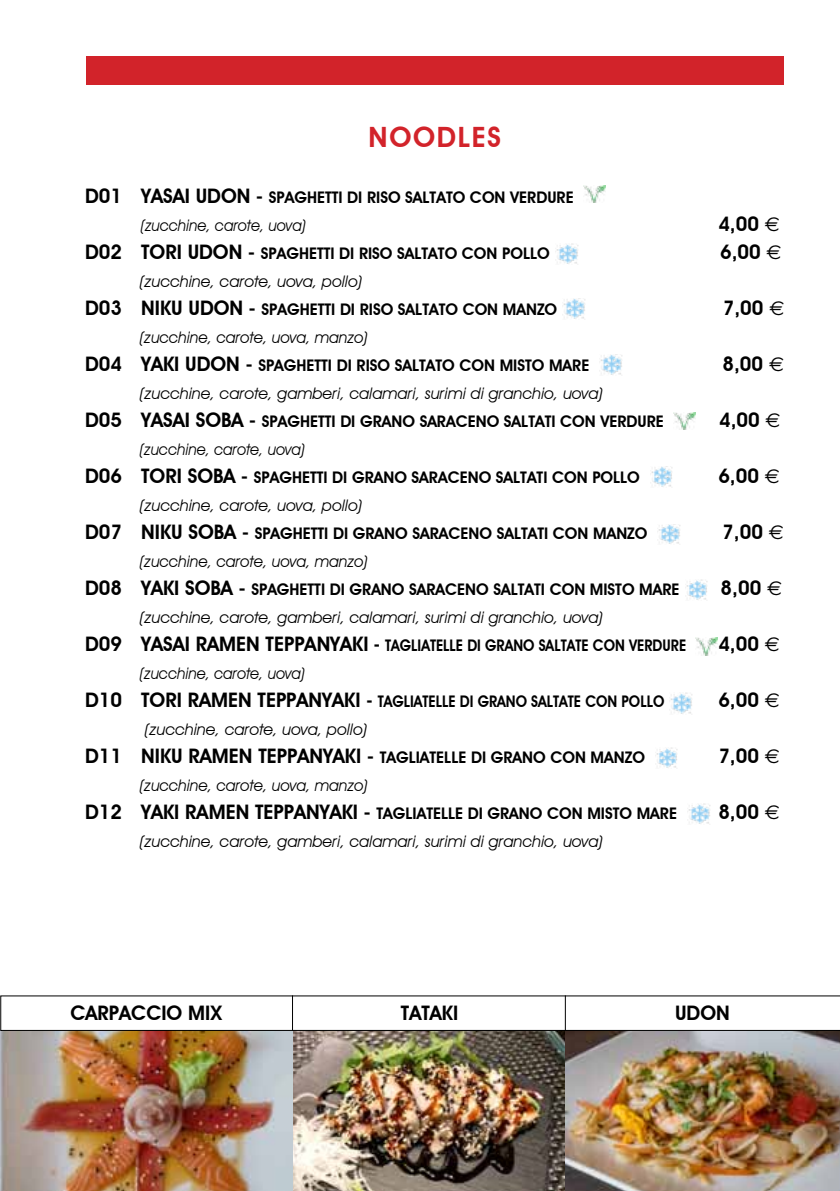
<style>
.page{position:relative;width:840px;height:1191px;background:#fff}
.page>*{position:absolute;margin:0;border:0;box-sizing:border-box;transform-origin:0 0}
.t1{font:600 28px "Avant Garde IT Cby BT";letter-spacing:.06em;color:#d2232a}
.t2{font:600 20px "Avant Garde IT Cby BT";color:#000}
.t3{font:600 16px/28px "Avant Garde IT Cby BT";color:#000}
.t4{font:italic 16px/28px "Avant Garde IT Cby BT";color:#000}
.t5{font:600 16px/28px "Avant Garde IT Cby BT";color:#000;scale:.9 1}
.s1{font-size:20px}
.s2{font-weight:400;font-style:italic}
.s3{font-family:"Euro Sans";font-weight:400}
.s4{font-weight:600;font-style:normal;font-size:20px}
.s5{font-weight:600;font-style:normal}
</style>
<div class="page">
<img style="left:583px;top:186px;width:22px;height:17px">
<img style="left:555px;top:243px;width:23px;height:21px">
<img style="left:562px;top:299px;width:23px;height:20px">
<img style="left:599px;top:354px;width:23px;height:21px">
<img style="left:673px;top:412px;width:22px;height:18px">
<img style="left:650px;top:466px;width:23px;height:21px">
<img style="left:657px;top:524px;width:24px;height:20px">
<img style="left:685px;top:579px;width:23px;height:21px">
<img style="left:695px;top:638px;width:22px;height:17px">
<img style="left:669px;top:693px;width:23px;height:21px">
<img style="left:655px;top:747px;width:23px;height:21px">
<img style="left:687px;top:803px;width:23px;height:21px">
<img style="left:0;top:1031px;width:839px;height:160px">
<div style="left:86px;top:56px;width:696px;height:28px;background:#d2232a"></div>
<svg style="left:0;top:995px;width:839px;height:36px"></svg>
<h1 class="t1" style="left:368px;top:120px;width:134px">NOODLES</h1>
<p class="t3" style="left:141px;top:183px;width:434px;text-indent:-56px"><span class="s1">D01 YASAI UDON -</span> SPAGHETTI DI RISO SALTATO CON VERDURE <span class="s2">(zucchine, carote, uova)</span></p>
<p class="t2" style="left:718px;top:212px;width:63px">4,00 <span class="s3">4</span></p>
<p class="t3" style="left:85px;top:239px;width:466px"><span class="s1">D02 TORI UDON -</span> SPAGHETTI DI RISO SALTATO CON POLLO</p>
<p class="t2" style="left:719px;top:240px;width:63px">6,00 <span class="s3">4</span></p>
<p class="t3" style="left:85px;top:267px;width:473px;text-indent:55px"><span class="s2">(zucchine, carote, uova, pollo)<br></span><span class="s1">D03 NIKU UDON -</span> SPAGHETTI DI RISO SALTATO CON MANZO</p>
<p class="t2" style="left:722px;top:296px;width:63px">7,00 <span class="s3">4</span></p>
<p class="t3" style="left:85px;top:323px;width:505px;text-indent:55px"><span class="s2">(zucchine, carote, uova, manzo)<br></span><span class="s1">D04 YAKI UDON -</span> SPAGHETTI DI RISO SALTATO CON MISTO MARE</p>
<p class="t4" style="left:85px;top:379px;width:580px;text-align:center">(zucchine, carote, gamberi, calamari, surimi di granchio, uova)<br><span class="s4">D05 YASAI SOBA -</span> <span class="s5">SPAGHETTI DI GRANO SARACENO SALTATI CON VERDURE</span></p>
<p class="t3" style="left:85px;top:435px;width:556px;text-indent:55px"><span class="s2">(zucchine, carote, uova)<br></span><span class="s1">D06 TORI SOBA -</span> SPAGHETTI DI GRANO SARACENO SALTATI CON POLLO</p>
<p class="t3" style="left:85px;top:491px;width:563px;text-indent:55px"><span class="s2">(zucchine, carote, uova, pollo)<br></span><span class="s1">D07 NIKU SOBA -</span> SPAGHETTI DI GRANO SARACENO SALTATI CON MANZO</p>
<p class="t3" style="left:85px;top:547px;width:595px;text-indent:55px"><span class="s2">(zucchine, carote, uova, manzo)<br></span><span class="s1">D08 YAKI SOBA -</span> SPAGHETTI DI GRANO SARACENO SALTATI CON MISTO MARE</p>
<p class="t4" style="left:85px;top:603px;width:602px;text-indent:55px">(zucchine, carote, gamberi, calamari, surimi di granchio, uova)<br><span class="s4">D09 YASAI RAMEN TEPPANYAKI -</span> <span class="s5">TAGLIATELLE DI GRANO SALTATE CON VERDURE</span></p>
<p class="t5" style="left:85px;top:659px;width:644px;text-indent:55px"><span class="s2">(zucchine, carote, uova)<br></span><span class="s1">D10 TORI RAMEN TEPPANYAKI -</span> TAGLIATELLE DI GRANO SALTATE CON POLLO</p>
<p class="t4" style="left:85px;top:715px;width:561px;text-indent:60px">(zucchine, carote, uova, pollo)<br><span class="s4">D11 NIKU RAMEN TEPPANYAKI -</span> <span class="s5">TAGLIATELLE DI GRANO CON MANZO</span></p>
<p class="t3" style="left:85px;top:771px;width:593px;text-indent:55px"><span class="s2">(zucchine, carote, uova, manzo)<br></span><span class="s1">D12 YAKI RAMEN TEPPANYAKI -</span> TAGLIATELLE DI GRANO CON MISTO MARE</p>
<p class="t4" style="left:140px;top:827px;width:464px">(zucchine, carote, gamberi, calamari, surimi di granchio, uova)</p>
<p class="t2" style="left:722px;top:352px;width:63px">8,00 <span class="s3">4</span></p>
<p class="t2" style="left:718px;top:408px;width:63px">4,00 <span class="s3">4</span></p>
<p class="t2" style="left:718px;top:464px;width:63px">6,00 <span class="s3">4</span></p>
<p class="t2" style="left:722px;top:520px;width:63px">7,00 <span class="s3">4</span></p>
<p class="t2" style="left:720px;top:576px;width:63px">8,00 <span class="s3">4</span></p>
<p class="t2" style="left:718px;top:632px;width:63px">4,00 <span class="s3">4</span></p>
<p class="t2" style="left:718px;top:688px;width:63px">6,00 <span class="s3">4</span></p>
<p class="t2" style="left:718px;top:744px;width:63px">7,00 <span class="s3">4</span></p>
<p class="t2" style="left:718px;top:800px;width:63px">8,00 <span class="s3">4</span></p>
<p class="t2" style="left:70px;top:1001px;width:153px">CARPACCIO MIX</p>
<p class="t2" style="left:401px;top:1001px;width:59px">TATAKI</p>
<p class="t2" style="left:674px;top:1000px;width:56px">UDON</p>
</div>
